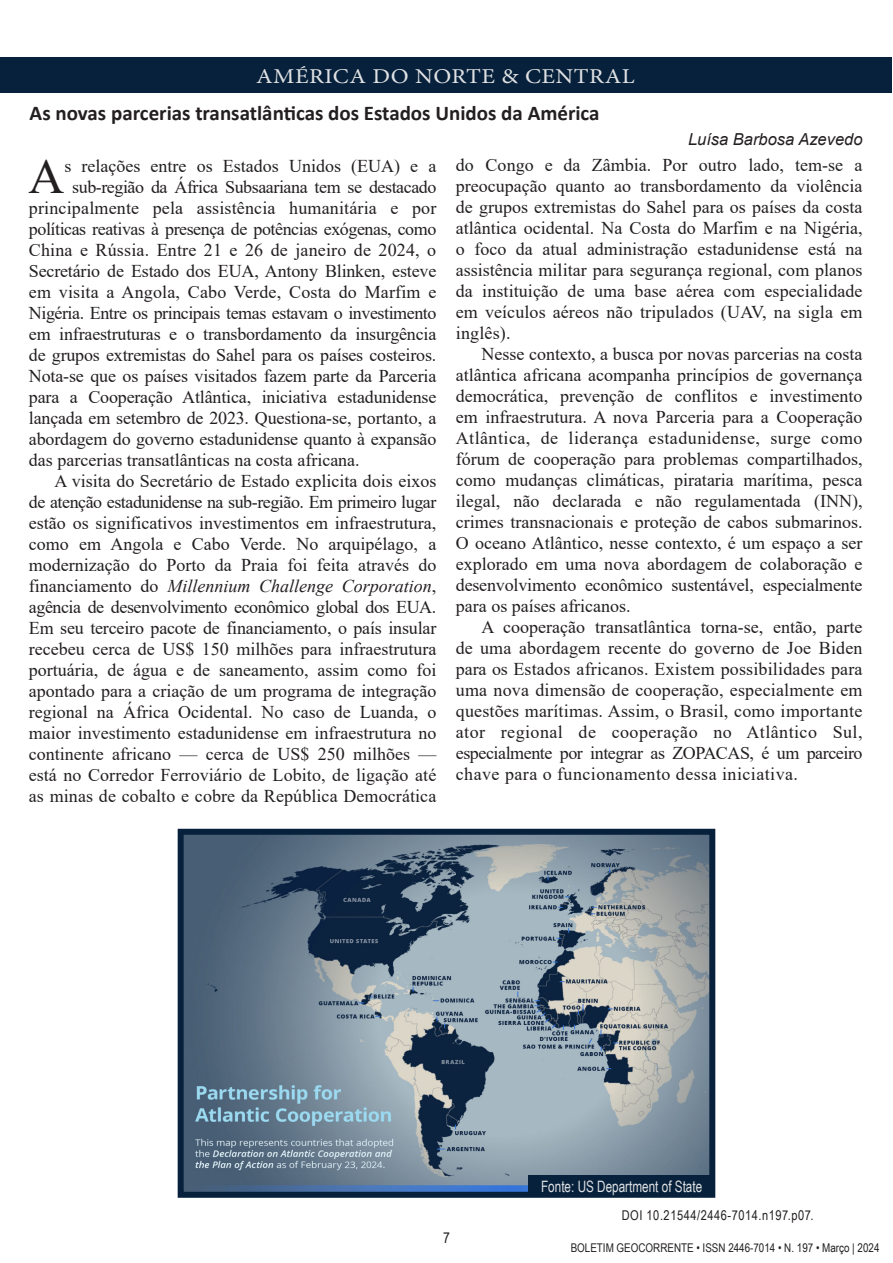
<style>
.page{position:relative;width:893px;height:1263px;background:#fff}
.page>*{position:absolute;margin:0;border:0;box-sizing:border-box;transform-origin:0 0}
.INÍCIO_DO_TEXTO{font:49.65px "Times New Roman";color:#231f20}
.Título_das_seções__Regiões{font:21.15px "Minion Pro";letter-spacing:.02em;color:#e0e1e3;scale:1.14 1}
.TÍTULO{font:700 21px "Calibri";color:#231f20}
.FORMATAÇÃO_TEXTO{font:18px/21px "Times New Roman";letter-spacing:.005em;color:#231f20;text-align:justify}
.INÍCIO_DO_TEXTO-2{font:18px "Times New Roman";letter-spacing:-.01em;color:#231f20}
.INÍCIO_DO_TEXTO-3{font:18px "Times New Roman";letter-spacing:.01em;color:#231f20}
.NOME_DO_PESQUISADOR{font:italic 16.5px "Arial";color:#231f20}
.t1{font:15.75px "Arial Narrow";color:#e0e1e3;scale:.91 1}
.t2{font:15px "Arial Narrow";color:#231f20}
.NOME_DO_PESQUISADOR-2{font:13.5px "Arial Narrow";letter-spacing:.04em;color:#231f20}
.t3{font:12px "Arial Narrow";color:#231f20}
.s1{font-style:italic}
</style>
<div class="page">
<img style="left:185px;top:836px;width:523px;height:355px">
<div style="left:178px;top:829px;width:537px;height:369px;border:6px solid #07213c"></div>
<div style="left:0;top:57px;width:892px;height:36px;background:#07213c"></div>
<div style="left:528px;top:1176px;width:187px;height:20px;background:#07213c"></div>
<p class="Título_das_seções__Regiões" style="left:256px;top:62px;width:333px">AMÉRICA DO NORTE &amp; CENTRAL</p>
<p class="TÍTULO" style="left:30px;top:98px;width:571px">As novas parcerias transatlânticas dos Estados Unidos da América</p>
<p class="NOME_DO_PESQUISADOR" style="left:688px;top:129px;width:176px">Luísa Barbosa Azevedo</p>
<p class="INÍCIO_DO_TEXTO" style="left:29px;top:141px;width:37px">A</p>
<p class="INÍCIO_DO_TEXTO-2" style="left:64px;top:153px;width:373px">s relações entre os Estados Unidos (EUA) e a</p>
<p class="INÍCIO_DO_TEXTO-2" style="left:72px;top:174px;width:366px">sub-região da África Subsaariana tem se destacado</p>
<p class="INÍCIO_DO_TEXTO-3" style="left:29px;top:195px;width:409px">principalmente pela assistência humanitária e por</p>
<p class="INÍCIO_DO_TEXTO-2" style="left:29px;top:216px;width:409px">políticas reativas à presença de potências exógenas, como</p>
<p class="INÍCIO_DO_TEXTO-3" style="left:29px;top:237px;width:409px">China e Rússia. Entre 21 e 26 de janeiro de 2024, o</p>
<p class="INÍCIO_DO_TEXTO-2" style="left:29px;top:258px;width:409px">Secretário de Estado dos EUA, Antony Blinken, esteve</p>
<p class="INÍCIO_DO_TEXTO-3" style="left:29px;top:279px;width:409px">em visita a Angola, Cabo Verde, Costa do Marfim e</p>
<p class="INÍCIO_DO_TEXTO-2" style="left:29px;top:300px;width:409px">Nigéria. Entre os principais temas estavam o investimento</p>
<p class="INÍCIO_DO_TEXTO-2" style="left:29px;top:321px;width:409px">em infraestruturas e o transbordamento da insurgência</p>
<p class="INÍCIO_DO_TEXTO-2" style="left:29px;top:342px;width:409px">de grupos extremistas do Sahel para os países costeiros.</p>
<p class="INÍCIO_DO_TEXTO-2" style="left:29px;top:363px;width:409px">Nota-se que os países visitados fazem parte da Parceria</p>
<p class="INÍCIO_DO_TEXTO-2" style="left:29px;top:384px;width:409px">para a Cooperação Atlântica, iniciativa estadunidense</p>
<p class="INÍCIO_DO_TEXTO-2" style="left:29px;top:405px;width:409px">lançada em setembro de 2023. Questiona-se, portanto, a</p>
<p class="INÍCIO_DO_TEXTO-2" style="left:29px;top:426px;width:409px">abordagem do governo estadunidense quanto à expansão</p>
<p class="INÍCIO_DO_TEXTO-2" style="left:29px;top:447px;width:332px">das parcerias transatlânticas na costa africana.</p>
<p class="FORMATAÇÃO_TEXTO" style="left:29px;top:470px;width:409px;text-indent:26px">A visita do Secretário de Estado explicita dois eixos de atenção estadunidense na sub-região. Em primeiro lugar estão os significativos investimentos em infraestrutura, como em Angola e Cabo Verde. No arquipélago, a modernização do Porto da Praia foi feita através do financiamento do <span class="s1">Millennium Challenge Corporation</span>, agência de desenvolvimento econômico global dos EUA.<br>Em seu terceiro pacote de financiamento, o país insular recebeu cerca de US$ 150 milhões para infraestrutura portuária, de água e de saneamento, assim como foi apontado para a criação de um programa de integração regional na África Ocidental. No caso de Luanda, o maior investimento estadunidense em infraestrutura no continente africano — cerca de US$ 250 milhões — está no Corredor Ferroviário de Lobito, de ligação até as minas de cobalto e cobre da República Democrática</p>
<p class="FORMATAÇÃO_TEXTO" style="left:456px;top:153px;width:408px">do Congo e da Zâmbia. Por outro lado, tem-se a preocupação quanto ao transbordamento da violência de grupos extremistas do Sahel para os países da costa atlântica ocidental. Na Costa do Marfim e na Nigéria, o foco da atual administração estadunidense está na assistência militar para segurança regional, com planos da instituição de uma base aérea com especialidade em veículos aéreos não tripulados (UAV, na sigla em inglês).</p>
<p class="FORMATAÇÃO_TEXTO" style="left:456px;top:342px;width:408px;text-indent:26px">Nesse contexto, a busca por novas parcerias na costa atlântica africana acompanha princípios de governança democrática, prevenção de conflitos e investimento em infraestrutura. A nova Parceria para a Cooperação Atlântica, de liderança estadunidense, surge como fórum de cooperação para problemas compartilhados, como mudanças climáticas, pirataria marítima, pesca ilegal, não declarada e não regulamentada (INN), crimes transnacionais e proteção de cabos submarinos.<br>O oceano Atlântico, nesse contexto, é um espaço a ser explorado em uma nova abordagem de colaboração e desenvolvimento econômico sustentável, especialmente para os países africanos.</p>
<p class="FORMATAÇÃO_TEXTO" style="left:456px;top:615px;width:408px;text-indent:26px">A cooperação transatlântica torna-se, então, parte de uma abordagem recente do governo de Joe Biden para os Estados africanos. Existem possibilidades para uma nova dimensão de cooperação, especialmente em questões marítimas. Assim, o Brasil, como importante ator regional de cooperação no Atlântico Sul, especialmente por integrar as ZOPACAS, é um parceiro chave para o funcionamento dessa iniciativa.</p>
<p class="t1" style="left:541px;top:1174px;width:179px">Fonte: US Department of State</p>
<p class="NOME_DO_PESQUISADOR-2" style="left:622px;top:1205px;width:193px">DOI 10.21544/2446-7014.n197.p07.</p>
<p class="t2" style="left:443px;top:1226px;width:8px">7</p>
<p class="t3" style="left:571px;top:1239px;width:310px">BOLETIM GEOCORRENTE • ISSN 2446-7014 • N. 197 • Março | 2024</p>
</div>
